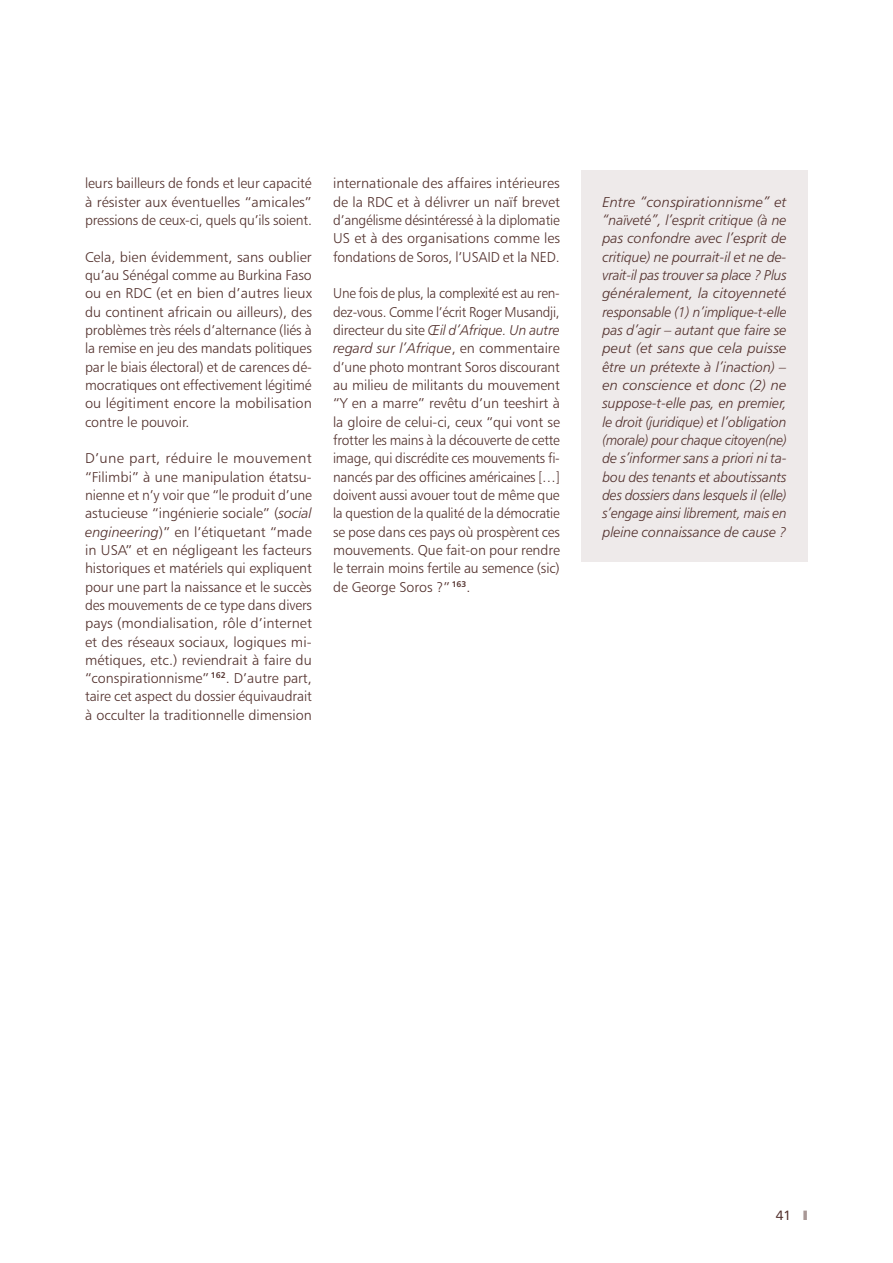
<style>
.page{position:relative;width:893px;height:1263px;background:#fff}
.page>*{position:absolute;margin:0;border:0;box-sizing:border-box;transform-origin:0 0}
.t1{font:14.25px/18.3px "Humanist 777 BT Light B";letter-spacing:-.005em;color:#52302c;text-align:justify}
.t2{font:14.25px/18.3px "Humanist 777 BT Light Italic B";letter-spacing:-.005em;color:#52302c;text-align:justify;scale:1.04 1}
.t3{font:14.25px/18.3px "Humanist 777 BT Light B";letter-spacing:-.005em;color:#52302c;text-align:justify;scale:1.05 1}
.t4{font:14.25px/18.3px "Humanist 777 BT Light B";letter-spacing:-.005em;color:#52302c;scale:.95 1}
.t5{font:14.25px/18.3px "Humanist 777 BT Light Italic B";letter-spacing:-.005em;color:#52302c}
.t6{font:13.5px "Humanist 777 BT Roman B";color:#52302c}
.s1{font-family:"Humanist 777 BT Light Italic B"}
.s2{font-family:"Humanist 777 BT Light B"}
.s3{font-family:"Humanist 777 BT Extra Black B";color:#a99896}
</style>
<div class="page">
<div style="left:581px;top:170px;width:227px;height:392px;background:#eeeaea"></div>
<p class="t1" style="left:85px;top:174px;width:228px">leurs bailleurs de fonds et leur capacité à résister aux éventuelles “amicales” pressions de ceux-ci, quels qu’ils soient.</p>
<p class="t1" style="left:85px;top:247px;width:228px">Cela, bien évidemment, sans oublier qu’au Sénégal comme au Burkina Faso ou en RDC (et en bien d’autres lieux du continent africain ou ailleurs), des problèmes très réels d’alternance (liés à la remise en jeu des mandats politiques par le biais électoral) et de carences dé&shy;mocratiques ont effectivement légitimé ou légitiment encore la mobilisation contre le pouvoir.</p>
<p class="t3" style="left:85px;top:449px;width:218px">D’une part, réduire le mouvement “Filimbi” à une manipulation étatsu&shy;nienne et n’y voir que “le produit d’une astucieuse “ingénierie sociale” (<span class="s1">social engineering</span>)” en l’étiquetant “made in USA” et en négligeant les facteurs historiques et matériels qui expliquent pour une part la naissance et le succès des mouvements de ce type dans divers pays (mondialisation, rôle d’internet et des réseaux sociaux, logiques mi&shy;métiques, etc.) reviendrait à faire du “conspirationnisme” <sup>162</sup>. D’autre part, taire cet aspect du dossier équivaudrait à occulter la traditionnelle dimension</p>
<p class="t1" style="left:333px;top:174px;width:228px">internationale des affaires intérieures de la RDC et à délivrer un naïf brevet d’angélisme désintéressé à la diplomatie US et à des organisations comme les fondations de Soros, l’USAID et la NED.</p>
<p class="t4" style="left:333px;top:284px;width:240px">Une fois de plus, la complexité est au ren&shy;dez-vous. Comme l’écrit Roger Musandji,</p>
<p class="t5" style="left:333px;top:321px;width:228px"><span class="s2">directeur du site</span> Œil d’Afrique. Un autre regard sur l’Afrique<span class="s2">, en commentaire</span></p>
<p class="t1" style="left:333px;top:357px;width:228px">d’une photo montrant Soros discourant au milieu de militants du mouvement “Y en a marre” revêtu d’un teeshirt à la gloire de celui-ci, ceux “qui vont se frotter les mains à la découverte de cette image, qui discrédite ces mouvements fi&shy;nancés par des officines américaines […] doivent aussi avouer tout de même que la question de la qualité de la démocratie se pose dans ces pays où prospèrent ces mouvements. Que fait-on pour rendre le terrain moins fertile au semence (sic) de George Soros ?” <sup>163</sup>.</p>
<p class="t2" style="left:602px;top:192px;width:179px">Entre “conspirationnisme” et “naïveté”, l’esprit critique (à ne pas confondre avec l’esprit de critique) ne pourrait-il et ne de&shy;vrait-il pas trouver sa place ? Plus généralement, la citoyenneté responsable (1) n’implique-t-elle pas d’agir – autant que faire se peut (et sans que cela puisse être un prétexte à l’inaction) – en conscience et donc (2) ne suppose-t-elle pas, en premier, le droit (juridique) et l’obligation (morale) pour chaque citoyen(ne) de s’informer sans a priori ni ta&shy;bou des tenants et aboutissants des dossiers dans lesquels il (elle) s’engage ainsi librement, mais en pleine connaissance de cause ?</p>
<p class="t6" style="left:776px;top:1207px;width:34px">41 <span class="s3">I</span></p>
</div>
